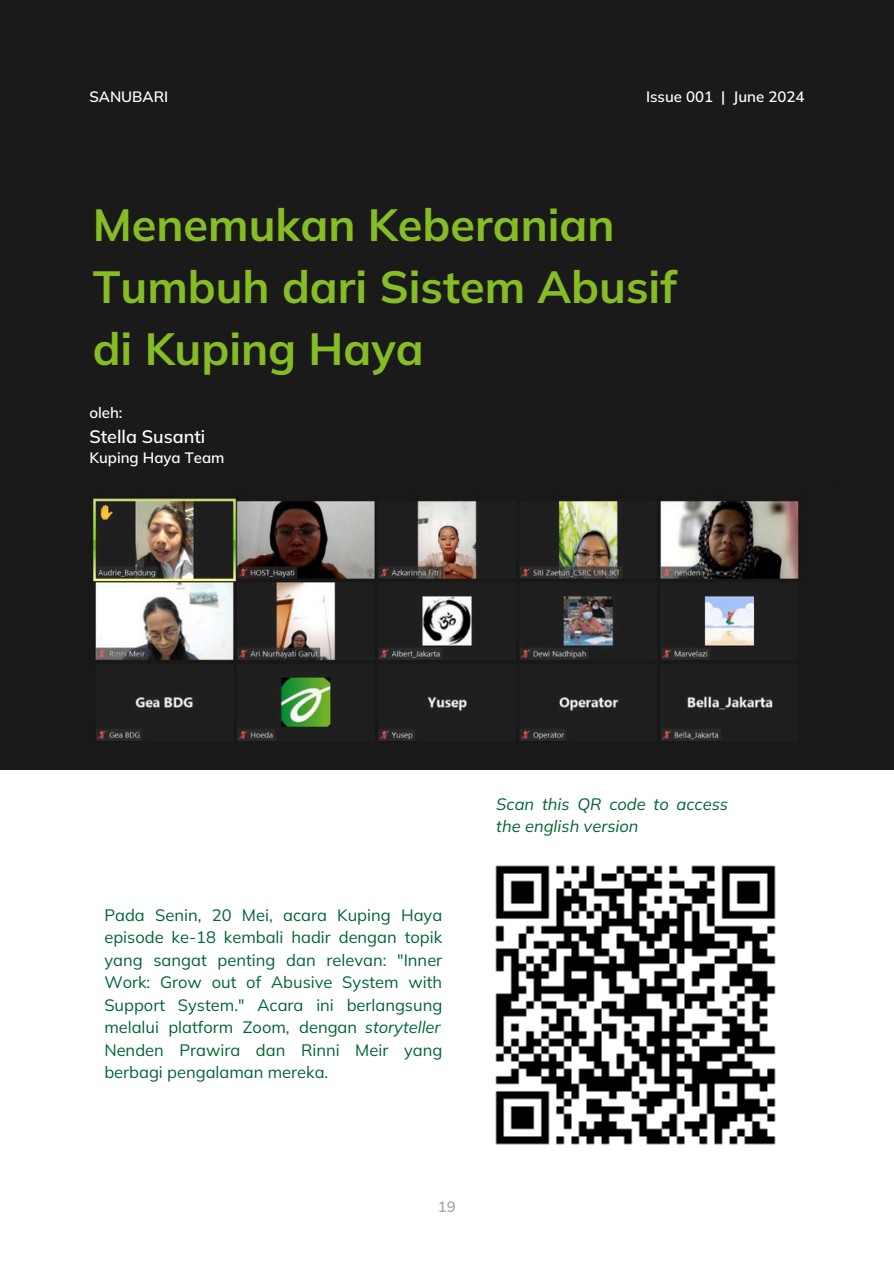
<style>
.page{position:relative;width:894px;height:1264px;background:#fff}
.page>*{position:absolute;margin:0;border:0;box-sizing:border-box;transform-origin:0 0}
.t1{font:700 45px/61.8px "Mulish";color:#86bc24}
.t2{font:600 18px "Mulish";color:#fff}
.t3{font:16.5px/22.5px "Mulish";color:#006532}
.t4{font:italic 16.5px/22.5px "Mulish";color:#006532}
.t5{font:600 15px "Mulish";color:#fff}
.t6{font:600 15px "Mulish";color:#a6a6a6}
</style>
<div class="page">
<div style="left:0;top:0;width:893px;height:769px;background:#1a1a1a"></div>
<img style="left:495px;top:865px;width:281px;height:280px">
<img style="left:93px;top:495px;width:707px;height:247px">
<p class="t5" style="left:89px;top:87px;width:80px">SANUBARI</p>
<p class="t5" style="left:646px;top:87px;width:160px">Issue 001 | June 2024</p>
<p class="t1" style="left:93px;top:193px;width:585px">Menemukan Keberanian<br>Tumbuh dari Sistem Abusif di Kuping Haya</p>
<p class="t5" style="left:89px;top:403px;width:35px">oleh:</p>
<p class="t2" style="left:89px;top:425px;width:117px">Stella Susanti</p>
<p class="t5" style="left:89px;top:448px;width:137px">Kuping Haya Team</p>
<h1 class="t3" style="left:104px;top:903px;width:339px">Pada Senin, 20 Mei, acara Kuping Haya episode ke-18 kembali hadir dengan topik yang sangat penting dan relevan: "Inner Work: Grow out of Abusive System with Support System." Acara ini berlangsung melalui platform Zoom, dengan<br>Nenden Prawira dan Rinni Meir yang berbagi pengalaman mereka.</h1>
<p class="t4" style="left:365px;top:1015px;width:77px">storyteller</p>
<p class="t4" style="left:496px;top:792px;width:233px">Scan this QR code to access the english version</p>
<h3 class="t6" style="left:437px;top:1196px;width:19px">19</h3>
</div>
